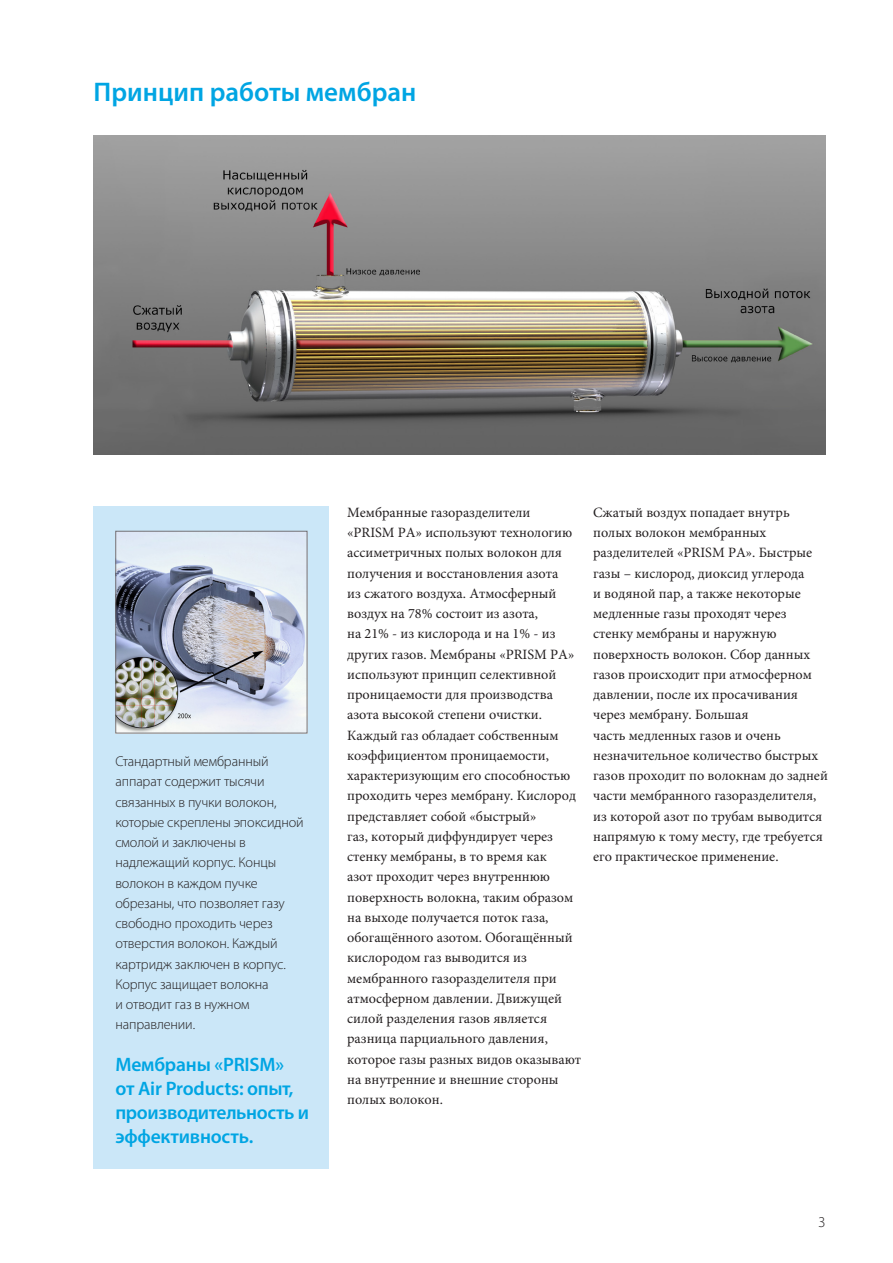
<style>
.page{position:relative;width:893px;height:1263px;background:#fff}
.page>*{position:absolute;margin:0;border:0;box-sizing:border-box;transform-origin:0 0}
.t1{font:600 27px "Myriad Pro";color:#00a5e3}
.Sidebar_headline{font:600 19.5px/24px "Myriad Pro";letter-spacing:-.01em;color:#00a5e3}
.t2{font:300 15px "Myriad Pro";color:#231f20}
.t3{font:14.25px/20.2px "Minion Pro";color:#231f20}
.Sidebar_text{font:300 14.25px/20.2px "Myriad Pro";letter-spacing:-.01em;color:#231f20}
</style>
<div class="page">
<div style="left:93px;top:506px;width:236px;height:663px;background:#cbe7f8"></div>
<img style="left:117px;top:533px;width:188px;height:198px">
<div style="left:115px;top:531px;width:192px;height:202px;border:1px solid #717074"></div>
<img style="left:94px;top:135px;width:731px;height:320px">
<p class="t1" style="left:94px;top:75px;width:324px">Принцип работы мембран</p>
<p class="Sidebar_text" style="left:115px;top:751px;width:190px">Стандартный мембранный аппарат содержит тысячи связанных в пучки волокон, которые скреплены эпоксидной смолой и заключены в надлежащий корпус. Концы волокон в каждом пучке обрезаны, что позволяет газу свободно проходить через отверстия волокон. Каждый картридж заключен в корпус.<br>Корпус защищает волокна<br>и отводит газ в нужном направлении.</p>
<p class="Sidebar_headline" style="left:115px;top:1052px;width:195px">Мембраны «PRISM»<br>от Air Products: опыт, производительность и эффективность.</p>
<p class="t3" style="left:347px;top:502px;width:235px">Мембранные газоразделители «PRISM PA» используют технологию ассиметричных полых волокон для получения и восстановления азота<br>из сжатого воздуха. Атмосферный воздух на 78% состоит из азота,<br>на 21% - из кислорода и на 1% - из других газов. Мембраны «PRISM PA» используют принцип селективной проницаемости для производства азота высокой степени очистки.<br>Каждый газ обладает собственным коэффициентом проницаемости, характеризующим его способностью проходить через мембрану. Кислород представляет собой «быстрый»<br>газ, который диффундирует через стенку мембраны, в то время как<br>азот проходит через внутреннюю поверхность волокна, таким образом на выходе получается поток газа, обогащённого азотом. Обогащённый кислородом газ выводится из мембранного газоразделителя при атмосферном давлении. Движущей силой разделения газов является разница парциального давления, которое газы разных видов оказывают на внутренние и внешние стороны полых волокон.</p>
<p class="t3" style="left:593px;top:502px;width:236px">Сжатый воздух попадает внутрь полых волокон мембранных разделителей «PRISM PA». Быстрые газы – кислород, диоксид углерода<br>и водяной пар, а также некоторые медленные газы проходят через стенку мембраны и наружную поверхность волокон. Сбор данных газов происходит при атмосферном давлении, после их просачивания через мембрану. Большая<br>часть медленных газов и очень незначительное количество быстрых газов проходит по волокнам до задней части мембранного газоразделителя, из которой азот по трубам выводится напрямую к тому месту, где требуется его практическое применение.</p>
<p class="t2" style="left:819px;top:1213px;width:8px">3</p>
</div>
